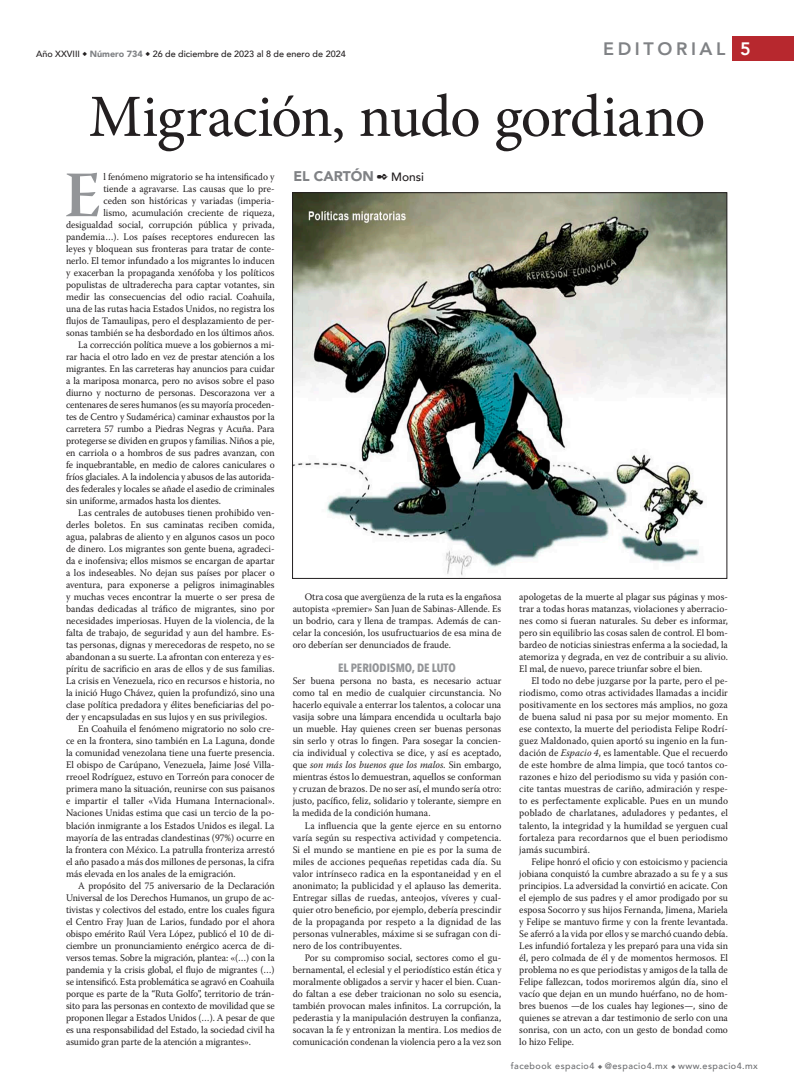
<style>
.page{position:relative;width:794px;height:1092px;background:#fff}
.page>*{position:absolute;margin:0;border:0;box-sizing:border-box;transform-origin:0 0}
.Cap_gris{font:64.5px "Warnock Pro Bold Subh";color:#939598;scale:.95 1}
._1_Cabeza{font:60px "Minion Pro";letter-spacing:-.02em;color:#231f20}
.t1{font:800 18px "Avenir";letter-spacing:.2em;color:#808285}
.t2{font:800 18px "Avenir";color:#fff}
.t3{font:900 14px "Avenir";color:#808285}
.Descanso{font:700 12px "Avenir Next Condensed";color:#939598}
.texto_E4{font:10px/12px "Warnock Pro";color:#231f20;text-align:justify;scale:.95 1}
.Cap_gris-2{font:10px/12px "Warnock Pro";color:#231f20;text-align:right;scale:.95 1}
.sangría_E4{font:10px/12px "Warnock Pro";color:#231f20;text-align:justify;scale:.95 1}
.t4{font:500 9px "Avenir";color:#231f20}
.t5{font:500 9px "Avenir";letter-spacing:.05em;color:#6c6d70}
.s1{font-weight:900;color:#808285}
.s2{font-weight:500;font-size:12px;color:#231f20}
.s3{font-style:italic}
</style>
<div class="page">
<div style="left:731px;top:36px;width:63px;height:24px;background:#b7282e"></div>
<img style="left:294px;top:194px;width:431px;height:382px">
<p class="t4" style="left:36px;top:46px;width:311px">Año XXVIII ◆ <span class="s1">Número 734</span> ◆ 26 de diciembre de 2023 al 8 de enero de 2024</p>
<p class="t1" style="left:603px;top:35px;width:124px">EDITORIAL</p>
<h3 class="t2" style="left:740px;top:35px;width:12px">5</h3>
<p class="_1_Cabeza" style="left:89px;top:76px;width:618px">Migración, nudo gordiano</p>
<p class="Cap_gris" style="left:65px;top:156px;width:39px">E</p>
<p class="Cap_gris-2" style="left:66px;top:171px;width:221px">l fenómeno migratorio se ha intensificado y<br>tiende a agravarse. Las causas que lo pre-<br>ceden son históricas y variadas (imperia-<br>lismo, acumulación creciente de riqueza, desigualdad social, corrupción pública y privada, pandemia…). Los países receptores endurecen las leyes y bloquean sus fronteras para tratar de conte&shy;nerlo. El temor infundado a los migrantes lo inducen y exacerban la propaganda xenófoba y los políticos populistas de ultraderecha para captar votantes, sin medir las consecuencias del odio racial. Coahuila, una de las rutas hacia Estados Unidos, no registra los flujos de Tamaulipas, pero el desplazamiento de per&shy;sonas también se ha desbordado en los últimos años.</p>
<p class="texto_E4" style="left:66px;top:339px;width:221px;text-indent:12px">La corrección política mueve a los gobiernos a mi&shy;rar hacia el otro lado en vez de prestar atención a los migrantes. En las carreteras hay anuncios para cuidar a la mariposa monarca, pero no avisos sobre el paso diurno y nocturno de personas. Descorazona ver a centenares de seres humanos (es su mayoría proceden&shy;tes de Centro y Sudamérica) caminar exhaustos por la carretera 57 rumbo a Piedras Negras y Acuña. Para protegerse se dividen en grupos y familias. Niños a pie, en carriola o a hombros de sus padres avanzan, con fe inquebrantable, en medio de calores caniculares o fríos glaciales. A la indolencia y abusos de las autorida&shy;des federales y locales se añade el asedio de criminales sin uniforme, armados hasta los dientes.</p>
<p class="texto_E4" style="left:66px;top:507px;width:221px;text-indent:12px">Las centrales de autobuses tienen prohibido ven&shy;derles boletos. En sus caminatas reciben comida, agua, palabras de aliento y en algunos casos un poco de dinero. Los migrantes son gente buena, agradeci&shy;da e inofensiva; ellos mismos se encargan de apartar a los indeseables. No dejan sus países por placer o aventura, para exponerse a peligros inimaginables y muchas veces encontrar la muerte o ser presa de bandas dedicadas al tráfico de migrantes, sino por necesidades imperiosas. Huyen de la violencia, de la falta de trabajo, de seguridad y aun del hambre. Es&shy;tas personas, dignas y merecedoras de respeto, no se abandonan a su suerte. La afrontan con entereza y es&shy;píritu de sacrificio en aras de ellos y de sus familias.<br>La crisis en Venezuela, rico en recursos e historia, no la inició Hugo Chávez, quien la profundizó, sino una clase política predadora y élites beneficiarias del po&shy;der y encapsuladas en sus lujos y en sus privilegios.</p>
<p class="texto_E4" style="left:66px;top:723px;width:221px;text-indent:12px">En Coahuila el fenómeno migratorio no solo cre&shy;ce en la frontera, sino también en La Laguna, donde la comunidad venezolana tiene una fuerte presencia.<br>El obispo de Carúpano, Venezuela, Jaime José Villa&shy;rreoel Rodríguez, estuvo en Torreón para conocer de primera mano la situación, reunirse con sus paisanos e impartir el taller «Vida Humana Internacional».<br>Naciones Unidas estima que casi un tercio de la po&shy;blación inmigrante a los Estados Unidos es ilegal. La mayoría de las entradas clandestinas (97%) ocurre en la frontera con México. La patrulla fronteriza arrestó el año pasado a más dos millones de personas, la cifra más elevada en los anales de la emigración.</p>
<p class="texto_E4" style="left:66px;top:879px;width:221px;text-indent:12px">A propósito del 75 aniversario de la Declaración Universal de los Derechos Humanos, un grupo de ac&shy;tivistas y colectivos del estado, entre los cuales figura el Centro Fray Juan de Larios, fundado por el ahora obispo emérito Raúl Vera López, publicó el 10 de di&shy;ciembre un pronunciamiento enérgico acerca de di&shy;versos temas. Sobre la migración, plantea: «(…) con la pandemia y la crisis global, el flujo de migrantes (…) se intensificó. Esta problemática se agravó en Coahuila porque es parte de la “Ruta Golfo”, territorio de trán&shy;sito para las personas en contexto de movilidad que se proponen llegar a Estados Unidos (…). A pesar de que es una responsabilidad del Estado, la sociedad civil ha asumido gran parte de la atención a migrantes».</p>
<p class="t3" style="left:293px;top:164px;width:132px">EL CARTÓN <span class="s2">Monsi</span></p>
<p class="texto_E4" style="left:293px;top:591px;width:221px;text-indent:12px">Otra cosa que avergüenza de la ruta es la engañosa autopista «premier» San Juan de Sabinas-Allende. Es un bodrio, cara y llena de trampas. Además de can&shy;celar la concesión, los usufructuarios de esa mina de oro deberían ser denunciados de fraude.</p>
<p class="Descanso" style="left:338px;top:660px;width:119px">EL PERIODISMO, DE LUTO</p>
<p class="sangría_E4" style="left:293px;top:675px;width:221px">Ser buena persona no basta, es necesario actuar como tal en medio de cualquier circunstancia. No hacerlo equivale a enterrar los talentos, a colocar una vasija sobre una lámpara encendida u ocultarla bajo un mueble. Hay quienes creen ser buenas personas sin serlo y otras lo fingen. Para sosegar la concien&shy;cia individual y colectiva se dice, y así es aceptado, que <span class="s3">son más los buenos que los malos.</span> Sin embargo, mientras éstos lo demuestran, aquellos se conforman y cruzan de brazos. De no ser así, el mundo sería otro: justo, pacífico, feliz, solidario y tolerante, siempre en la medida de la condición humana.</p>
<p class="texto_E4" style="left:293px;top:819px;width:221px;text-indent:12px">La influencia que la gente ejerce en su entorno varía según su respectiva actividad y competencia.<br>Si el mundo se mantiene en pie es por la suma de miles de acciones pequeñas repetidas cada día. Su valor intrínseco radica en la espontaneidad y en el anonimato; la publicidad y el aplauso las demerita.<br>Entregar sillas de ruedas, anteojos, víveres y cual&shy;quier otro beneficio, por ejemplo, debería prescindir de la propaganda por respeto a la dignidad de las personas vulnerables, máxime si se sufragan con di&shy;nero de los contribuyentes.</p>
<p class="texto_E4" style="left:293px;top:951px;width:221px;text-indent:12px">Por su compromiso social, sectores como el gu&shy;bernamental, el eclesial y el periodístico están ética y moralmente obligados a servir y hacer el bien. Cuan&shy;do faltan a ese deber traicionan no solo su esencia, también provocan males infinitos. La corrupción, la pederastia y la manipulación destruyen la confianza, socavan la fe y entronizan la mentira. Los medios de comunicación condenan la violencia pero a la vez son</p>
<p class="texto_E4" style="left:519px;top:591px;width:221px">apologetas de la muerte al plagar sus páginas y mos&shy;trar a todas horas matanzas, violaciones y aberracio&shy;nes como si fueran naturales. Su deber es informar, pero sin equilibrio las cosas salen de control. El bom&shy;bardeo de noticias siniestras enferma a la sociedad, la atemoriza y degrada, en vez de contribuir a su alivio.<br>El mal, de nuevo, parece triunfar sobre el bien.</p>
<p class="texto_E4" style="left:519px;top:675px;width:221px;text-indent:12px">El todo no debe juzgarse por la parte, pero el pe&shy;riodismo, como otras actividades llamadas a incidir positivamente en los sectores más amplios, no goza de buena salud ni pasa por su mejor momento. En ese contexto, la muerte del periodista Felipe Rodrí&shy;guez Maldonado, quien aportó su ingenio en la fun&shy;dación de <span class="s3">Espacio 4</span>, es lamentable. Que el recuerdo de este hombre de alma limpia, que tocó tantos co&shy;razones e hizo del periodismo su vida y pasión con&shy;cite tantas muestras de cariño, admiración y respe&shy;to es perfectamente explicable. Pues en un mundo poblado de charlatanes, aduladores y pedantes, el talento, la integridad y la humildad se yerguen cual fortaleza para recordarnos que el buen periodismo jamás sucumbirá.</p>
<p class="texto_E4" style="left:519px;top:855px;width:221px;text-indent:12px">Felipe honró el oficio y con estoicismo y paciencia jobiana conquistó la cumbre abrazado a su fe y a sus principios. La adversidad la convirtió en acicate. Con el ejemplo de sus padres y el amor prodigado por su esposa Socorro y sus hijos Fernanda, Jimena, Mariela y Felipe se mantuvo firme y con la frente levantada.<br>Se aferró a la vida por ellos y se marchó cuando debía.<br>Les infundió fortaleza y les preparó para una vida sin él, pero colmada de él y de momentos hermosos. El problema no es que periodistas y amigos de la talla de Felipe fallezcan, todos moriremos algún día, sino el vacío que dejan en un mundo huérfano, no de hom&shy;bres buenos —de los cuales hay legiones—, sino de quienes se atrevan a dar testimonio de serlo con una sonrisa, con un acto, con un gesto de bondad como lo hizo Felipe.</p>
<p class="t5" style="left:511px;top:1057px;width:249px">facebook espacio4 ◆ @espacio4.mx ◆ www.espacio4.mx</p>
</div>
